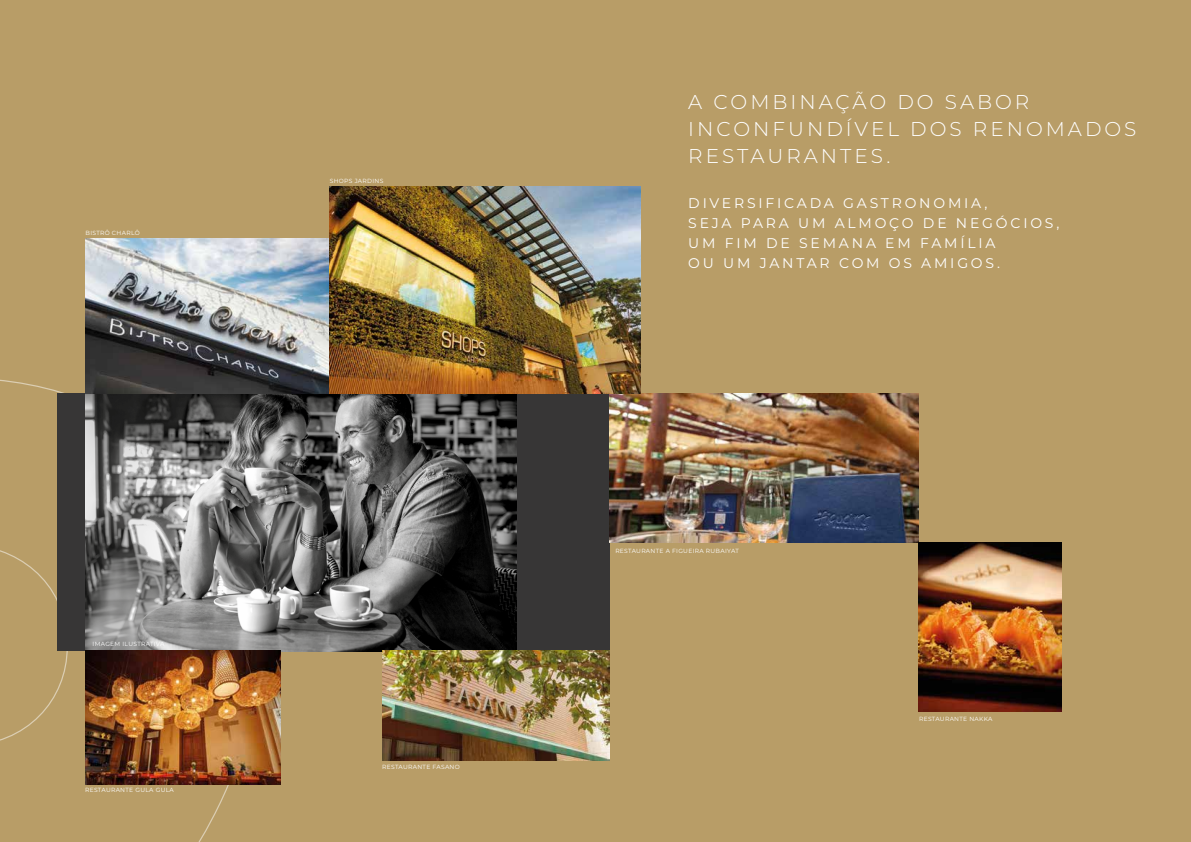
<style>
.page{position:relative;width:1191px;height:842px;background:#b89d67}
.page>*{position:absolute;margin:0;border:0;box-sizing:border-box;transform-origin:0 0}
.t1{font:300 20px/27px "Montserrat";letter-spacing:.15em;color:#fff}
.t2{font:14px/20px "Montserrat";letter-spacing:.2em;color:#fff}
.t3{font:6px "Montserrat";letter-spacing:.05em;color:#fff}
</style>
<div class="page">
<svg style="left:0;top:379px;width:255px;height:463px"></svg>
<div style="left:57px;top:394px;width:552px;height:257px;background:#373636"></div>
<img style="left:85px;top:394px;width:431px;height:257px">
<img style="left:85px;top:651px;width:195px;height:133px">
<img style="left:85px;top:239px;width:245px;height:155px">
<img style="left:609px;top:394px;width:310px;height:149px">
<img style="left:330px;top:186px;width:311px;height:208px">
<img style="left:919px;top:543px;width:142px;height:168px">
<img style="left:382px;top:651px;width:227px;height:109px">
<p class="t3" style="left:85px;top:229px;width:56px">BISTRÔ CHARLÔ</p>
<p class="t3" style="left:330px;top:177px;width:55px">SHOPS JARDINS</p>
<p class="t3" style="left:93px;top:639px;width:73px">IMAGEM ILUSTRATIVA</p>
<p class="t3" style="left:85px;top:786px;width:90px">RESTAURANTE GULA GULA</p>
<p class="t3" style="left:382px;top:763px;width:79px">RESTAURANTE FASANO</p>
<h1 class="t1" style="left:688px;top:87px;width:449px">A COMBINAÇÃO DO SABOR<br>INCONFUNDÍVEL DOS RENOMADOS<br>RESTAURANTES.</h1>
<h2 class="t2" style="left:688px;top:192px;width:373px">DIVERSIFICADA GASTRONOMIA,<br>SEJA PARA UM ALMOÇO DE NEGÓCIOS,<br>UM FIM DE SEMANA EM FAMÍLIA<br>OU UM JANTAR COM OS AMIGOS.</h2>
<p class="t3" style="left:615px;top:546px;width:125px">RESTAURANTE A FIGUEIRA RUBAIYAT</p>
<p class="t3" style="left:919px;top:715px;width:75px">RESTAURANTE NAKKA</p>
</div>
